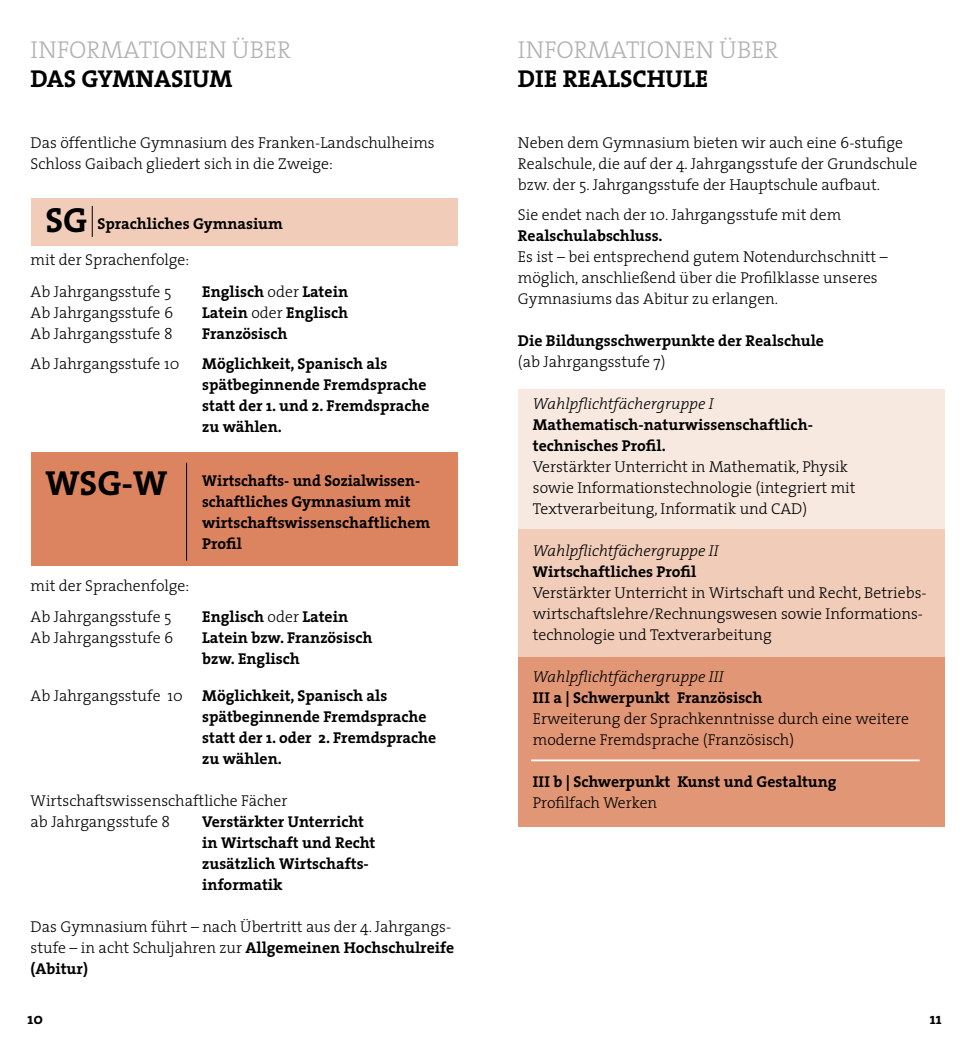
<style>
.page{position:relative;width:973px;height:1042px;background:#fff}
.page>*{position:absolute;margin:0;border:0;box-sizing:border-box;transform-origin:0 0}
.t1{font:700 35px "The Serif";color:#000}
.t2{font:300 24.5px "The Serif";color:#b1b2b3}
.t3{font:700 24.5px "The Serif";color:#000}
.t4{font:300 15.75px/21px "The Serif";color:#000}
.t5{font:700 15.75px/21px "The Serif";color:#000}
.t6{font:italic 300 15.75px "The Serif";color:#000}
.s1{font-weight:300}
.s2{font-weight:700}
</style>
<div class="page">
<div style="left:31px;top:198px;width:426px;height:48px;background:#f0ccb9"></div>
<div style="left:518px;top:389px;width:426px;height:140px;background:#f8e9e0"></div>
<div style="left:518px;top:529px;width:426px;height:136px;background:#f0ccb9"></div>
<div style="left:518px;top:657px;width:426px;height:170px;background:#e19675"></div>
<div style="left:31px;top:452px;width:426px;height:114px;background:#dc835f"></div>
<hr style="left:92px;top:206px;width:1px;height:31px;background:#000">
<hr style="left:186px;top:463px;width:1px;height:98px;background:#000">
<hr style="left:531px;top:759px;width:388px;height:2px;background:#fff">
<h2 class="t2" style="left:31px;top:29px;width:262px">INFORMATIONEN ÜBER</h2>
<h2 class="t3" style="left:31px;top:58px;width:203px">DAS GYMNASIUM</h2>
<p class="t4" style="left:31px;top:132px;width:405px">Das öffentliche Gymnasium des Franken-Landschulheims<br>Schloss Gaibach gliedert sich in die Zweige:</p>
<h1 class="t1" style="left:45px;top:191px;width:43px">SG</h1>
<p class="t5" style="left:97px;top:212px;width:187px">Sprachliches Gymnasium</p>
<p class="t4" style="left:31px;top:244px;width:160px;line-height:31.5px">mit der Sprachenfolge:<br>Ab Jahrgangsstufe 5</p>
<p class="t5" style="left:202px;top:280px;width:147px">Englisch <span class="s1">oder</span> Latein</p>
<p class="t4" style="left:31px;top:301px;width:144px">Ab Jahrgangsstufe 6</p>
<p class="t5" style="left:202px;top:301px;width:147px">Latein <span class="s1">oder</span> Englisch</p>
<p class="t4" style="left:31px;top:322px;width:143px">Ab Jahrgangsstufe 8</p>
<p class="t5" style="left:202px;top:322px;width:87px">Französisch</p>
<p class="t4" style="left:31px;top:352px;width:150px">Ab Jahrgangsstufe 10</p>
<p class="t5" style="left:202px;top:352px;width:229px">Möglichkeit, Spanisch als spätbeginnende Fremdsprache statt der 1. und 2. Fremdsprache zu wählen.</p>
<h1 class="t1" style="left:45px;top:453px;width:123px">WSG-W</h1>
<p class="t5" style="left:202px;top:469px;width:229px">Wirtschafts- und Sozialwissen&shy;schaftliches Gymnasium mit wirtschaftswissenschaftlichem<br>Profil</p>
<p class="t4" style="left:31px;top:569px;width:160px;line-height:31.5px">mit der Sprachenfolge:<br>Ab Jahrgangsstufe 5</p>
<p class="t5" style="left:202px;top:606px;width:147px">Englisch <span class="s1">oder</span> Latein</p>
<p class="t4" style="left:31px;top:627px;width:144px">Ab Jahrgangsstufe 6</p>
<p class="t5" style="left:202px;top:627px;width:172px">Latein bzw. Französisch bzw. Englisch</p>
<p class="t5" style="left:202px;top:685px;width:235px;text-indent:-172px"><span class="s1">Ab Jahrgangsstufe 10</span> Möglichkeit, Spanisch als spätbeginnende Fremdsprache statt der 1. oder 2. Fremdsprache zu wählen.</p>
<p class="t4" style="left:31px;top:790px;width:258px">Wirtschaftswissenschaftliche Fächer ab Jahrgangsstufe 8</p>
<p class="t5" style="left:202px;top:811px;width:175px">Verstärkter Unterricht in Wirtschaft und Recht zusätzlich Wirtschafts&shy;informatik</p>
<p class="t4" style="left:31px;top:916px;width:425px">Das Gymnasium führt – nach Übertritt aus der 4. Jahrgangs&shy;stufe – in acht Schuljahren zur <span class="s2">Allgemeinen Hochschulreife (Abitur)</span></p>
<h2 class="t2" style="left:518px;top:29px;width:262px">INFORMATIONEN ÜBER</h2>
<h2 class="t3" style="left:518px;top:58px;width:192px">DIE REALSCHULE</h2>
<p class="t4" style="left:518px;top:132px;width:401px">Neben dem Gymnasium bieten wir auch eine 6-stufige<br>Realschule, die auf der 4. Jahrgangsstufe der Grundschule bzw. der 5. Jahrgangsstufe der Hauptschule aufbaut.</p>
<p class="t4" style="left:518px;top:203px;width:325px">Sie endet nach der 10. Jahrgangsstufe mit dem</p>
<p class="t5" style="left:518px;top:224px;width:146px">Realschulabschluss.</p>
<p class="t4" style="left:518px;top:245px;width:371px">Es ist – bei entsprechend gutem Notendurchschnitt – möglich, anschließend über die Profilklasse unseres<br>Gymnasiums das Abitur zu erlangen.</p>
<p class="t5" style="left:518px;top:329px;width:307px">Die Bildungsschwerpunkte der Realschule</p>
<p class="t4" style="left:518px;top:350px;width:149px">(ab Jahrgangsstufe 7)</p>
<p class="t6" style="left:532px;top:390px;width:182px">Wahlpflichtfächergruppe I</p>
<p class="t5" style="left:532px;top:413px;width:281px">Mathematisch-naturwissenschaftlich&shy;technisches Profil.</p>
<p class="t4" style="left:532px;top:455px;width:324px">Verstärkter Unterricht in Mathematik, Physik sowie Informationstechnologie (integriert mit<br>Textverarbeitung, Informatik und CAD)</p>
<p class="t6" style="left:532px;top:537px;width:187px">Wahlpflichtfächergruppe II</p>
<p class="t5" style="left:532px;top:560px;width:165px">Wirtschaftliches Profil</p>
<p class="t4" style="left:532px;top:581px;width:395px">Verstärkter Unterricht in Wirtschaft und Recht, Betriebs&shy;wirtschaftslehre/Rechnungswesen sowie Informations&shy;technologie und Textverarbeitung</p>
<p class="t6" style="left:532px;top:663px;width:192px">Wahlpflichtfächergruppe III</p>
<p class="t5" style="left:532px;top:686px;width:231px">III a | Schwerpunkt Französisch</p>
<p class="t4" style="left:532px;top:707px;width:377px">Erweiterung der Sprachkenntnisse durch eine weitere moderne Fremdsprache (Französisch)</p>
<p class="t5" style="left:532px;top:770px;width:305px">III b | Schwerpunkt Kunst und Gestaltung</p>
<p class="t4" style="left:532px;top:791px;width:126px">Profilfach Werken</p>
<p class="t5" style="left:27px;top:1007px;width:17px">10</p>
<p class="t5" style="left:929px;top:1007px;width:13px">11</p>
</div>
